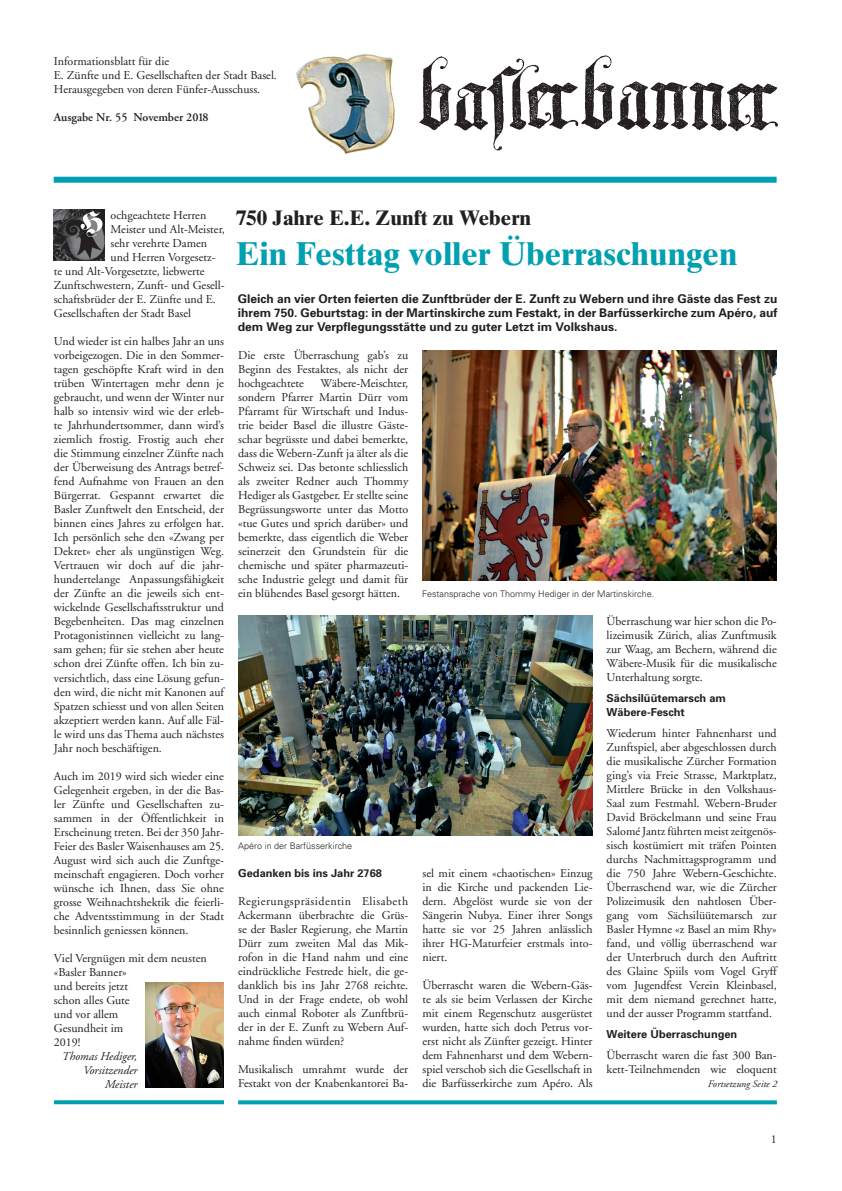
<style>
.page{position:relative;width:842px;height:1191px;background:#fff}
.page>*{position:absolute;margin:0;border:0;box-sizing:border-box;transform-origin:0 0}
.t1{font:700 33px "Times Ten";color:#00a0b0}
.t2{font:700 21px "Times Ten";color:#231f20}
.t3{font:12px/14px "Adobe Garamond";color:#231f20;text-align:justify}
.t4{font:700 12px/14px "Univers";color:#231f20;text-align:justify}
.t5{font:italic 12px/14px "Adobe Garamond";color:#231f20;text-align:right}
.t6{font:600 12px "Adobe Garamond";color:#231f20}
.t7{font:700 11px/14px "Univers";color:#231f20}
.t8{font:italic 10px "Adobe Garamond";color:#231f20}
.t9{font:300 9px "Univers";color:#231f20}
</style>
<div class="page">
<img style="left:419px;top:55px;width:359px;height:96px">
<div style="left:54px;top:177px;width:723px;height:6px;background:#00a0b0"></div>
<img style="left:297px;top:54px;width:97px;height:100px">
<svg style="left:54px;top:1100px;width:170px;height:4px"></svg>
<svg style="left:238px;top:1100px;width:539px;height:4px;background:#17a8b7"></svg>
<img style="left:54px;top:210px;width:51px;height:51px">
<img style="left:145px;top:982px;width:79px;height:105px">
<img style="left:422px;top:351px;width:354px;height:229px">
<img style="left:238px;top:616px;width:354px;height:219px">
<p class="t3" style="left:54px;top:55px;width:225px;text-align:left">Informationsblatt für die<br>E. Zünfte und E. Gesellschaften der Stadt Basel.<br>Herausgegeben von deren Fünfer-Ausschuss.</p>
<p class="t6" style="left:54px;top:111px;width:156px">Ausgabe Nr. 55 November 2018</p>
<p class="t3" style="left:111px;top:208px;width:97px">ochgeachtete Herren</p>
<p class="t3" style="left:111px;top:223px;width:116px">Meister und Alt-Meister,</p>
<p class="t3" style="left:111px;top:237px;width:98px">sehr verehrte Damen</p>
<p class="t3" style="left:111px;top:251px;width:106px">und Herren Vorgesetz-</p>
<p class="t3" style="left:54px;top:265px;width:152px">te und Alt-Vorgesetzte, liebwerte</p>
<p class="t3" style="left:54px;top:279px;width:172px">Zunftschwestern, Zunft- und Gesell-</p>
<p class="t3" style="left:54px;top:293px;width:164px">schaftsbrüder der E. Zünfte und E.</p>
<p class="t3" style="left:54px;top:307px;width:139px">Gesellschaften der Stadt Basel</p>
<p class="t3" style="left:54px;top:335px;width:172px">Und wieder ist ein halbes Jahr an uns vorbeigezogen. Die in den Sommer&shy;tagen geschöpfte Kraft wird in den trüben Wintertagen mehr denn je gebraucht, und wenn der Winter nur halb so intensiv wird wie der erleb&shy;te Jahrhundertsommer, dann wird’s ziemlich frostig. Frostig auch eher die Stimmung einzelner Zünfte nach der Überweisung des Antrags betref&shy;fend Aufnahme von Frauen an den Bürgerrat. Gespannt erwartet die Basler Zunftwelt den Entscheid, der binnen eines Jahres zu erfolgen hat.<br>Ich persönlich sehe den «Zwang per Dekret» eher als ungünstigen Weg.<br>Vertrauen wir doch auf die jahr&shy;hundertelange Anpassungsfähigkeit der Zünfte an die jeweils sich ent&shy;wickelnde Gesellschaftsstruktur und Begebenheiten. Das mag einzelnen Protagonistinnen vielleicht zu lang&shy;sam gehen; für sie stehen aber heute schon drei Zünfte offen. Ich bin zu&shy;versichtlich, dass eine Lösung gefun&shy;den wird, die nicht mit Kanonen auf Spatzen schiesst und von allen Seiten akzeptiert werden kann. Auf alle Fäl&shy;le wird uns das Thema auch nächstes Jahr noch beschäftigen.</p>
<p class="t3" style="left:54px;top:769px;width:172px">Auch im 2019 wird sich wieder eine Gelegenheit ergeben, in der die Bas&shy;ler Zünfte und Gesellschaften zu&shy;sammen in der Öffentlichkeit in Erscheinung treten. Bei der 350 Jahr-Feier des Basler Waisenhauses am 25.<br>August wird sich auch die Zunftge&shy;meinschaft engagieren. Doch vorher wünsche ich Ihnen, dass Sie ohne grosse Weihnachtshektik die feierli&shy;che Adventsstimmung in der Stadt besinnlich geniessen können.</p>
<p class="t3" style="left:54px;top:951px;width:154px;text-align:left">Viel Vergnügen mit dem neusten «Basler Banner»<br>und bereits jetzt<br>schon alles Gute<br>und vor allem<br>Gesundheit im<br>2019!</p>
<p class="t5" style="left:61px;top:1049px;width:77px">Thomas Hediger,<br>Vorsitzender<br>Meister</p>
<h2 class="t2" style="left:236px;top:205px;width:297px">750 Jahre E.E. Zunft zu Webern</h2>
<h1 class="t1" style="left:236px;top:233px;width:503px">Ein Festtag voller Überraschungen</h1>
<p class="t4" style="left:238px;top:291px;width:541px">Gleich an vier Orten feierten die Zunftbrüder der E. Zunft zu Webern und ihre Gäste das Fest zu ihrem 750. Geburtstag: in der Martinskirche zum Festakt, in der Barfüsserkirche zum Apéro, auf dem Weg zur Verpflegungsstätte und zu guter Letzt im Volkshaus.</p>
<p class="t3" style="left:238px;top:348px;width:172px">Die erste Überraschung gab’s zu Beginn des Festaktes, als nicht der hochgeachtete</p>
<p class="t3" style="left:238px;top:377px;width:172px;text-indent:82px">Wäbere-Meischter, sondern Pfarrer Martin Dürr vom Pfarramt für Wirtschaft und Indus&shy;trie beider Basel die illustre Gäste&shy;schar begrüsste und dabei bemerkte, dass die Webern-Zunft ja älter als die Schweiz sei. Das betonte schliesslich als zweiter Redner auch Thommy Hediger als Gastgeber. Er stellte seine Begrüssungsworte unter das Motto «tue Gutes und sprich darüber» und bemerkte, dass eigentlich die Weber seinerzeit den Grundstein für die chemische und später pharmazeuti&shy;sche Industrie gelegt und damit für ein blühendes Basel gesorgt hätten.</p>
<p class="t9" style="left:422px;top:588px;width:234px">Festansprache von Thommy Hediger in der Martinskirche.</p>
<p class="t9" style="left:238px;top:840px;width:116px">Apéro in der Barfüsserkirche</p>
<p class="t7" style="left:238px;top:866px;width:145px">Gedanken bis ins Jahr 2768</p>
<p class="t3" style="left:422px;top:867px;width:172px">sel mit einem «chaotischen» Einzug in die Kirche und packenden Lie&shy;dern. Abgelöst wurde sie von der Sängerin Nubya. Einer ihrer Songs hatte sie vor 25 Jahren anlässlich ihrer HG-Maturfeier erstmals into&shy;niert.</p>
<p class="t3" style="left:422px;top:979px;width:172px">Überrascht waren die Webern-Gäs&shy;te als sie beim Verlassen der Kirche mit einem Regenschutz ausgerüstet wurden, hatte sich doch Petrus vor&shy;erst nicht als Zünfter gezeigt. Hinter dem Fahnenharst und dem Webern&shy;spiel verschob sich die Gesellschaft in die Barfüsserkirche zum Apéro. Als</p>
<p class="t3" style="left:238px;top:894px;width:172px">Regierungspräsidentin Elisabeth Ackermann überbrachte die Grüs&shy;se der Basler Regierung, ehe Martin Dürr zum zweiten Mal das Mik&shy;rofon in die Hand nahm und eine eindrückliche Festrede hielt, die ge&shy;danklich bis ins Jahr 2768 reichte.<br>Und in der Frage endete, ob wohl auch einmal Roboter als Zunftbrü&shy;der in der E. Zunft zu Webern Auf&shy;nahme finden würden?</p>
<p class="t3" style="left:238px;top:1063px;width:172px">Musikalisch umrahmt wurde der<br>Festakt von der Knabenkantorei Ba-</p>
<p class="t3" style="left:607px;top:615px;width:172px">Überraschung war hier schon die Po&shy;lizeimusik Zürich, alias Zunftmusik zur Waag, am Bechern, während die Wäbere-Musik für die musikalische Unterhaltung sorgte.</p>
<p class="t7" style="left:607px;top:691px;width:121px">Sächsilüütemarsch am<br>Wäbere-Fescht</p>
<p class="t3" style="left:607px;top:726px;width:172px">Wiederum hinter Fahnenharst und Zunftspiel, aber abgeschlossen durch die musikalische Zürcher Formation ging’s via Freie Strasse, Marktplatz, Mittlere Brücke in den Volkshaus-Saal zum Festmahl. Webern-Bruder David Bröckelmann und seine Frau Salomé Jantz führten meist zeitgenös&shy;sisch kostümiert mit träfen Pointen durchs Nachmittagsprogramm und die 750 Jahre Webern-Geschichte.<br>Überraschend war, wie die Zürcher Polizeimusik den nahtlosen Über&shy;gang vom Sächsilüütemarsch zur Basler Hymne «z Basel an mim Rhy» fand, und völlig überraschend war der Unterbruch durch den Auftritt des Glaine Spiils vom Vogel Gryff vom Jugendfest Verein Kleinbasel, mit dem niemand gerechnet hatte, und der ausser Programm stattfand.</p>
<p class="t7" style="left:607px;top:1027px;width:132px">Weitere Überraschungen</p>
<p class="t3" style="left:607px;top:1048px;width:172px">Überrascht waren die fast 300 Ban&shy;kett-Teilnehmenden wie eloquent</p>
<p class="t8" style="left:708px;top:1079px;width:71px">Fortsetzung Seite 2</p>
<p class="t3" style="left:771px;top:1132px;width:7px">1</p>
</div>
